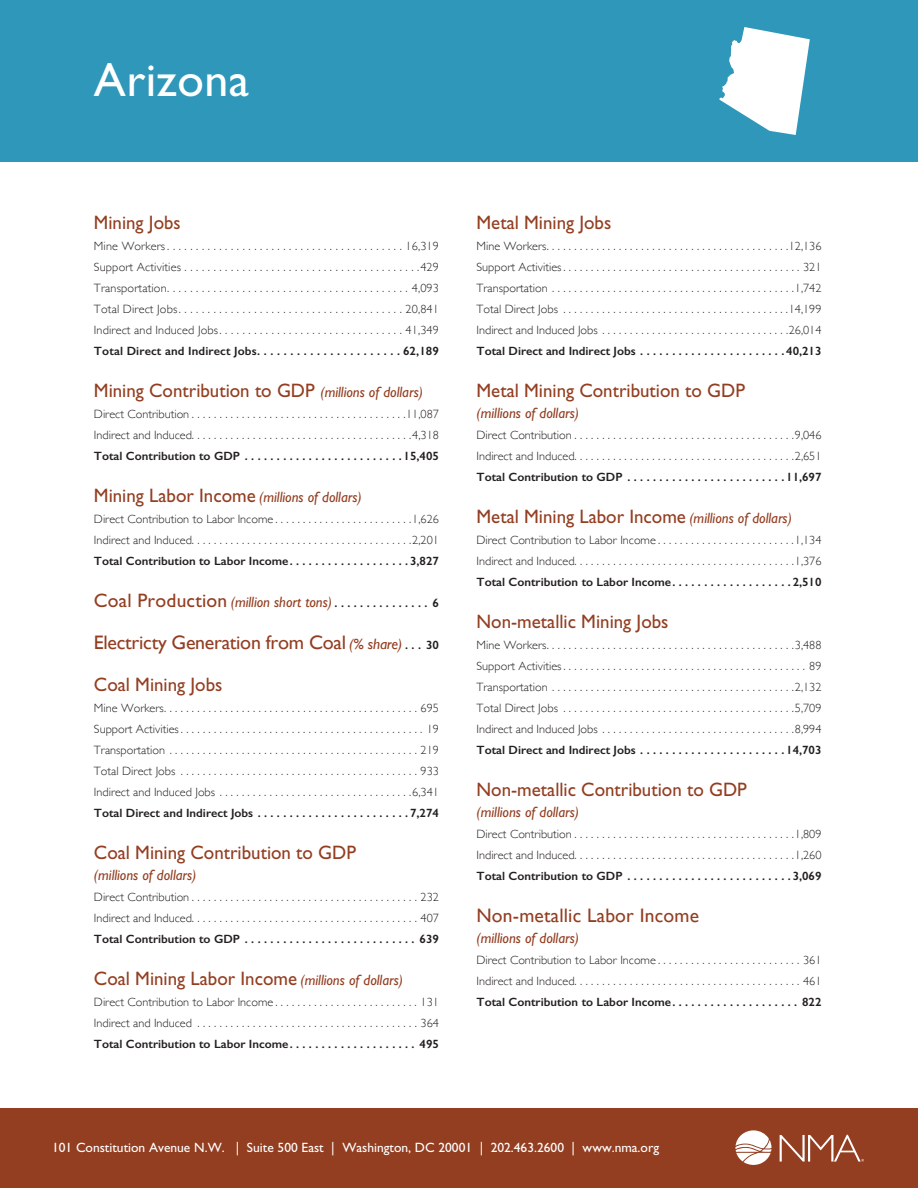
<style>
.page{position:relative;width:918px;height:1188px;background:#fff}
.page>*{position:absolute;margin:0;border:0;box-sizing:border-box;transform-origin:0 0}
.t1{font:48px "Gill Sans Std";letter-spacing:.01em;color:#fff}
.t2{font:19.5px "Gill Sans Std";color:#933e21}
.t3{font:19.5px "Gill Sans";letter-spacing:-.015em;color:#933e21}
.t4{font:19.5px "Gill Sans";letter-spacing:.01em;color:#933e21}
.t5{font:19.5px "Gill Sans Std";color:#933e21;scale:.95 1}
.t6{font:italic 15px "Gill Sans Std";color:#933e21}
.t7{font:13.5px "Gill Sans Std";color:#fff}
.t8{font:300 12px "Gill Sans";color:#231f20}
.t9{font:600 12px "Gill Sans";color:#231f20}
.s1{font-style:italic;font-size:15px}
.s2{font-style:normal;font-size:19.5px}
.s3{font-family:"Gill Sans";font-weight:600;font-style:normal;font-size:12px;color:#231f20}
.s4{font-weight:600;font-size:12px;color:#231f20}
</style>
<div class="page">
<div style="left:0;top:1108px;width:918px;height:80px;background:#933e21"></div>
<div style="left:0;top:0;width:918px;height:162px;background:#2f97b9"></div>
<svg style="left:735px;top:1130px;width:36px;height:35px"></svg>
<svg style="left:780px;top:1135px;width:84px;height:27px"></svg>
<svg style="left:719px;top:27px;width:91px;height:108px"></svg>
<p class="t1" style="left:94px;top:53px;width:157px">Arizona</p>
<p class="t5" style="left:94px;top:212px;width:93px">Mining Jobs</p>
<p class="t8" style="left:94px;top:237px;width:347px">Mine Workers . . . . . . . . . . . . . . . . . . . . . . . . . . . . . . . . . . . . . . . . . 16,319</p>
<p class="t8" style="left:94px;top:258px;width:346px">Support Activities.........................................429</p>
<p class="t8" style="left:94px;top:279px;width:347px">Transportation . . . . . . . . . . . . . . . . . . . . . . . . . . . . . . . . . . . . . . . . . . 4,093</p>
<p class="t8" style="left:94px;top:300px;width:347px">Total Direct Jobs . . . . . . . . . . . . . . . . . . . . . . . . . . . . . . . . . . . . . . . 20,841</p>
<p class="t8" style="left:94px;top:321px;width:347px">Indirect and Induced Jobs . . . . . . . . . . . . . . . . . . . . . . . . . . . . . . . . 41,349</p>
<p class="t9" style="left:94px;top:344px;width:347px">Total Direct and Indirect Jobs . . . . . . . . . . . . . . . . . . . . . 62,189</p>
<p class="t2" style="left:94px;top:380px;width:331px">Mining Contribution to GDP <span class="s1">(millions of dollars)</span></p>
<p class="t8" style="left:94px;top:405px;width:347px">Direct Contribution . . . . . . . . . . . . . . . . . . . . . . . . . . . . . . . . . . . . . . 11,087</p>
<p class="t8" style="left:94px;top:426px;width:347px">Indirect and Induced . . . . . . . . . . . . . . . . . . . . . . . . . . . . . . . . . . . . . . . 4,318</p>
<p class="t9" style="left:94px;top:449px;width:347px">Total Contribution to GDP . . . . . . . . . . . . . . . . . . . . . . . . 15,405</p>
<p class="t6" style="left:94px;top:489px;width:269px"><span class="s2">Mining Labor Income</span> (millions of dollars)</p>
<p class="t8" style="left:94px;top:510px;width:347px">Direct Contribution to Labor Income . . . . . . . . . . . . . . . . . . . . . . . . 1,626</p>
<p class="t8" style="left:94px;top:531px;width:347px">Indirect and Induced . . . . . . . . . . . . . . . . . . . . . . . . . . . . . . . . . . . . . . . 2,201</p>
<p class="t9" style="left:94px;top:554px;width:347px">Total Contribution to Labor Income . . . . . . . . . . . . . . . . . . 3,827</p>
<p class="t6" style="left:94px;top:594px;width:347px"><span class="s2">Coal Production</span> (million short tons) <span class="s3">. . . . . . . . . . . . . . . 6</span></p>
<p class="t3" style="left:94px;top:631px;width:347px">Electricty Generation from Coal <span class="s1">(% share)</span> <span class="s4">. . . 30</span></p>
<p class="t2" style="left:94px;top:674px;width:130px">Coal Mining Jobs</p>
<p class="t8" style="left:94px;top:699px;width:346px">Mine Workers . . . . . . . . . . . . . . . . . . . . . . . . . . . . . . . . . . . . . . . . . . . . . . 695</p>
<p class="t8" style="left:94px;top:720px;width:347px">Support Activities . . . . . . . . . . . . . . . . . . . . . . . . . . . . . . . . . . . . . . . . . . . . 19</p>
<p class="t8" style="left:94px;top:741px;width:346px">Transportation . . . . . . . . . . . . . . . . . . . . . . . . . . . . . . . . . . . . . . . . . . . . . 219</p>
<p class="t8" style="left:94px;top:762px;width:346px">Total Direct Jobs . . . . . . . . . . . . . . . . . . . . . . . . . . . . . . . . . . . . . . . . . . . 933</p>
<p class="t8" style="left:94px;top:783px;width:347px">Indirect and Induced Jobs . . . . . . . . . . . . . . . . . . . . . . . . . . . . . . . . . . 6,341</p>
<p class="t9" style="left:94px;top:806px;width:347px">Total Direct and Indirect Jobs . . . . . . . . . . . . . . . . . . . . . . . 7,274</p>
<p class="t2" style="left:94px;top:842px;width:264px">Coal Mining Contribution to GDP</p>
<p class="t6" style="left:94px;top:867px;width:104px">(millions of dollars)</p>
<p class="t8" style="left:94px;top:888px;width:346px">Direct Contribution . . . . . . . . . . . . . . . . . . . . . . . . . . . . . . . . . . . . . . . . . 232</p>
<p class="t8" style="left:94px;top:909px;width:346px">Indirect and Induced . . . . . . . . . . . . . . . . . . . . . . . . . . . . . . . . . . . . . . . . . 407</p>
<p class="t9" style="left:94px;top:932px;width:347px">Total Contribution to GDP . . . . . . . . . . . . . . . . . . . . . . . . . . . 639</p>
<p class="t2" style="left:94px;top:968px;width:311px">Coal Mining Labor Income <span class="s1">(millions of dollars)</span></p>
<p class="t8" style="left:94px;top:993px;width:346px">Direct Contribution to Labor Income . . . . . . . . . . . . . . . . . . . . . . . . . . 131</p>
<p class="t8" style="left:94px;top:1014px;width:346px">Indirect and Induced . . . . . . . . . . . . . . . . . . . . . . . . . . . . . . . . . . . . . . . . 364</p>
<p class="t9" style="left:94px;top:1037px;width:347px">Total Contribution to Labor Income . . . . . . . . . . . . . . . . . . . . 495</p>
<p class="t2" style="left:477px;top:212px;width:136px">Metal Mining Jobs</p>
<p class="t8" style="left:477px;top:237px;width:347px">Mine Workers . . . . . . . . . . . . . . . . . . . . . . . . . . . . . . . . . . . . . . . . . . . 12,136</p>
<p class="t8" style="left:477px;top:258px;width:346px">Support Activities . . . . . . . . . . . . . . . . . . . . . . . . . . . . . . . . . . . . . . . . . . . 321</p>
<p class="t8" style="left:477px;top:279px;width:347px">Transportation . . . . . . . . . . . . . . . . . . . . . . . . . . . . . . . . . . . . . . . . . . . 1,742</p>
<p class="t8" style="left:477px;top:300px;width:347px">Total Direct Jobs . . . . . . . . . . . . . . . . . . . . . . . . . . . . . . . . . . . . . . . . 14,199</p>
<p class="t8" style="left:477px;top:321px;width:347px">Indirect and Induced Jobs . . . . . . . . . . . . . . . . . . . . . . . . . . . . . . . . . 26,014</p>
<p class="t9" style="left:477px;top:344px;width:347px">Total Direct and Indirect Jobs . . . . . . . . . . . . . . . . . . . . . . 40,213</p>
<p class="t2" style="left:477px;top:380px;width:270px">Metal Mining Contribution to GDP</p>
<p class="t6" style="left:477px;top:405px;width:104px">(millions of dollars)</p>
<p class="t8" style="left:477px;top:426px;width:347px">Direct Contribution . . . . . . . . . . . . . . . . . . . . . . . . . . . . . . . . . . . . . . . 9,046</p>
<p class="t8" style="left:477px;top:447px;width:347px">Indirect and Induced . . . . . . . . . . . . . . . . . . . . . . . . . . . . . . . . . . . . . . . 2,651</p>
<p class="t9" style="left:477px;top:470px;width:347px">Total Contribution to GDP . . . . . . . . . . . . . . . . . . . . . . . . 11,697</p>
<p class="t2" style="left:477px;top:506px;width:317px">Metal Mining Labor Income <span class="s1">(millions of dollars)</span></p>
<p class="t8" style="left:477px;top:531px;width:347px">Direct Contribution to Labor Income . . . . . . . . . . . . . . . . . . . . . . . . 1,134</p>
<p class="t8" style="left:477px;top:552px;width:347px">Indirect and Induced . . . . . . . . . . . . . . . . . . . . . . . . . . . . . . . . . . . . . . . 1,376</p>
<p class="t9" style="left:477px;top:575px;width:347px">Total Contribution to Labor Income . . . . . . . . . . . . . . . . . . 2,510</p>
<p class="t2" style="left:477px;top:611px;width:193px">Non-metallic Mining Jobs</p>
<p class="t8" style="left:477px;top:636px;width:347px">Mine Workers . . . . . . . . . . . . . . . . . . . . . . . . . . . . . . . . . . . . . . . . . . . . 3,488</p>
<p class="t8" style="left:477px;top:657px;width:346px">Support Activities . . . . . . . . . . . . . . . . . . . . . . . . . . . . . . . . . . . . . . . . . . . . 89</p>
<p class="t8" style="left:477px;top:678px;width:347px">Transportation . . . . . . . . . . . . . . . . . . . . . . . . . . . . . . . . . . . . . . . . . . . 2,132</p>
<p class="t8" style="left:477px;top:699px;width:347px">Total Direct Jobs . . . . . . . . . . . . . . . . . . . . . . . . . . . . . . . . . . . . . . . . . 5,709</p>
<p class="t8" style="left:477px;top:720px;width:347px">Indirect and Induced Jobs . . . . . . . . . . . . . . . . . . . . . . . . . . . . . . . . . . 8,994</p>
<p class="t9" style="left:477px;top:743px;width:347px">Total Direct and Indirect Jobs . . . . . . . . . . . . . . . . . . . . . . 14,703</p>
<p class="t2" style="left:477px;top:779px;width:272px">Non-metallic Contribution to GDP</p>
<p class="t6" style="left:477px;top:804px;width:104px">(millions of dollars)</p>
<p class="t8" style="left:477px;top:825px;width:347px">Direct Contribution . . . . . . . . . . . . . . . . . . . . . . . . . . . . . . . . . . . . . . . 1,809</p>
<p class="t8" style="left:477px;top:846px;width:347px">Indirect and Induced . . . . . . . . . . . . . . . . . . . . . . . . . . . . . . . . . . . . . . . 1,260</p>
<p class="t9" style="left:477px;top:869px;width:347px">Total Contribution to GDP . . . . . . . . . . . . . . . . . . . . . . . . . 3,069</p>
<p class="t4" style="left:477px;top:904px;width:224px">Non-metallic Labor Income</p>
<p class="t6" style="left:477px;top:930px;width:104px">(millions of dollars)</p>
<p class="t8" style="left:477px;top:951px;width:346px">Direct Contribution to Labor Income . . . . . . . . . . . . . . . . . . . . . . . . . . 361</p>
<p class="t8" style="left:477px;top:972px;width:346px">Indirect and Induced . . . . . . . . . . . . . . . . . . . . . . . . . . . . . . . . . . . . . . . . . 461</p>
<p class="t9" style="left:477px;top:995px;width:347px">Total Contribution to Labor Income . . . . . . . . . . . . . . . . . . . . 822</p>
<p class="t7" style="left:52px;top:1140px;width:609px">101 Constitution Avenue N.W. | Suite 500 East | Washington, DC 20001 | 202.463.2600 | www.nma.org</p>
</div>
